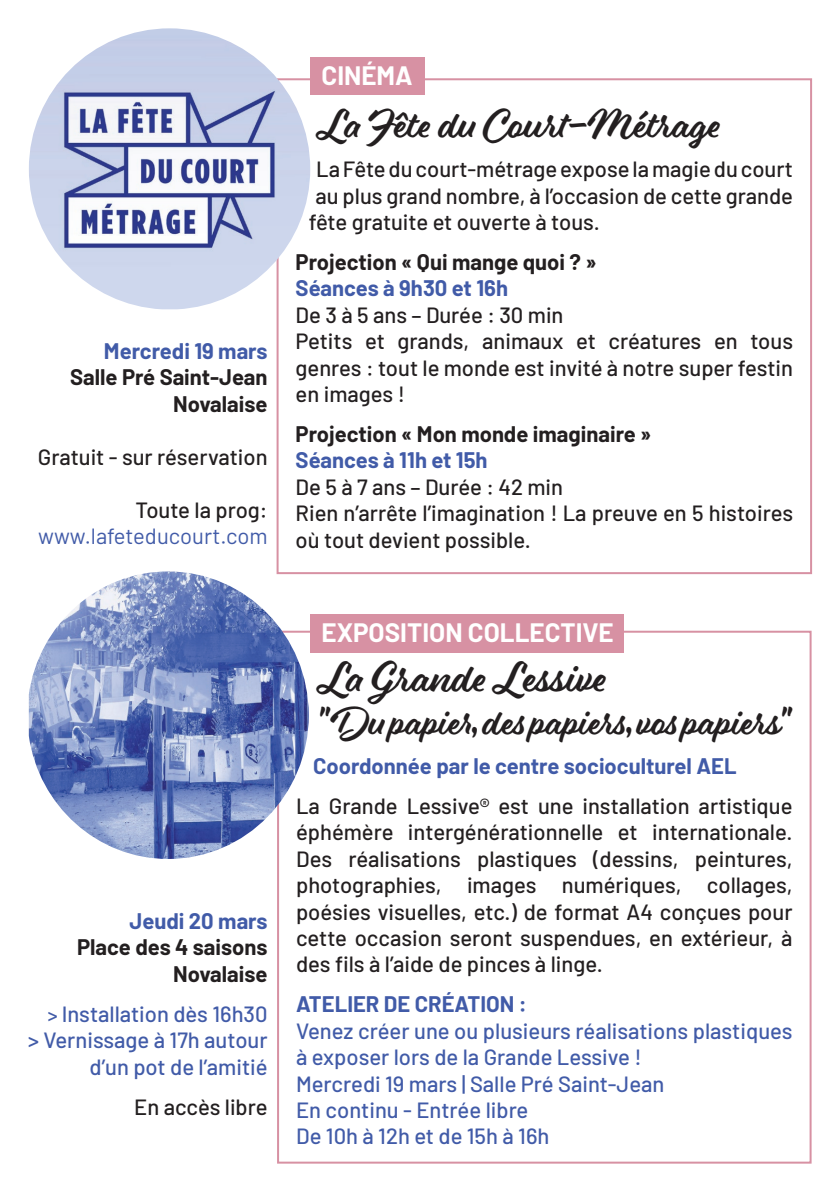
<style>
.page{position:relative;width:840px;height:1191px;background:#fff}
.page>*{position:absolute;margin:0;border:0;box-sizing:border-box;transform-origin:0 0}
.t1{font:40px "Eds Market Main Script";letter-spacing:.04em;color:#231f20}
.t2{font:38px "Eds Market Main Script";letter-spacing:.02em;color:#231f20}
.t3{font:36px "Eds Market Main Script";letter-spacing:.02em;color:#231f20}
.t4{font:700 26px "Barlow";color:#fff}
.t5{font:500 22px/26.4px "Barlow";color:#231f20;text-align:justify}
.t6{font:500 22px/26.4px "Barlow";color:#415ba8}
.t7{font:700 22px "Barlow";color:#415ba8}
.t8{font:700 22px/26.4px "Barlow";color:#231f20;text-align:right}
.t9{font:22px "Barlow";color:#415ba8}
.s1{font-size:20px}
</style>
<div class="page">
<img style="left:29px;top:571px;width:279px;height:288px">
<div style="left:310px;top:614px;width:313px;height:39px;background:#d791a3"></div>
<div style="left:310px;top:57px;width:115px;height:38px;background:#d791a3"></div>
<img style="left:29px;top:28px;width:281px;height:281px;border-radius:139px">
<p class="t7" style="left:104px;top:335px;width:165px">Mercredi 19 mars</p>
<p class="t8" style="left:70px;top:363px;width:199px">Salle Pré Saint-Jean<br>Novalaise</p>
<p class="t5" style="left:38px;top:442px;width:231px">Gratuit - sur réservation</p>
<p class="t5" style="left:135px;top:494px;width:134px">Toute la prog:</p>
<p class="t9" style="left:38px;top:520px;width:231px">www.lafeteducourt.com</p>
<p class="t7" style="left:129px;top:904px;width:139px">Jeudi 20 mars</p>
<p class="t8" style="left:77px;top:932px;width:192px">Place des 4 saisons<br>Novalaise</p>
<p class="t6" style="left:28px;top:999px;width:241px;text-align:right"><span class="s1">&gt;</span> Installation dès 16h30<br>&gt; Vernissage à 17h autour d’un pot de l’amitié</p>
<p class="t5" style="left:134px;top:1091px;width:135px">En accès libre</p>
<p class="t4" style="left:321px;top:57px;width:92px">CINÉMA</p>
<h2 class="t2" style="left:318px;top:102px;width:404px">La Fête du Court-Métrage</h2>
<p class="t5" style="left:308px;top:154px;width:485px;text-indent:7px">La Fête du court-métrage expose la magie du court au plus grand nombre, à l’occasion de cette grande fête gratuite et ouverte à tous.</p>
<p class="t8" style="left:295px;top:247px;width:302px">Projection « Qui mange quoi ? »</p>
<p class="t7" style="left:295px;top:272px;width:214px">Séances à 9h30 et 16h</p>
<p class="t5" style="left:295px;top:300px;width:498px;text-align:left">De 3 à 5 ans – Durée : 30 min<br>Petits et grands, animaux et créatures en tous genres : tout le monde est invité à notre super festin en images !</p>
<p class="t8" style="left:295px;top:419px;width:357px">Projection « Mon monde imaginaire »</p>
<p class="t7" style="left:295px;top:444px;width:193px">Séances à 11h et 15h</p>
<p class="t5" style="left:295px;top:472px;width:498px;text-align:left">De 5 à 7 ans – Durée : 42 min<br>Rien n’arrête l’imagination ! La preuve en 5 histoires où tout devient possible.</p>
<p class="t4" style="left:321px;top:614px;width:293px">EXPOSITION COLLECTIVE</p>
<h1 class="t1" style="left:318px;top:654px;width:289px">La Grande Lessive</h1>
<h3 class="t3" style="left:318px;top:701px;width:475px">"Du papier, des papiers, vos papiers"</h3>
<p class="t7" style="left:313px;top:750px;width:425px">Coordonnée par le centre socioculturel AEL</p>
<p class="t5" style="left:296px;top:791px;width:497px">La Grande Lessive® est une installation artistique éphémère intergénérationnelle et internationale.<br>Des réalisations plastiques (dessins, peintures, photographies, images numériques, collages, poésies visuelles, etc.) de format A4 conçues pour cette occasion seront suspendues, en extérieur, à des fils à l’aide de pinces à linge.</p>
<p class="t7" style="left:296px;top:988px;width:232px">ATELIER DE CRÉATION :</p>
<p class="t6" style="left:296px;top:1016px;width:497px">Venez créer une ou plusieurs réalisations plastiques à exposer lors de la Grande Lessive !<br>Mercredi 19 mars | Salle Pré Saint-Jean<br>En continu - Entrée libre<br>De 10h à 12h et de 15h à 16h</p>
</div>
